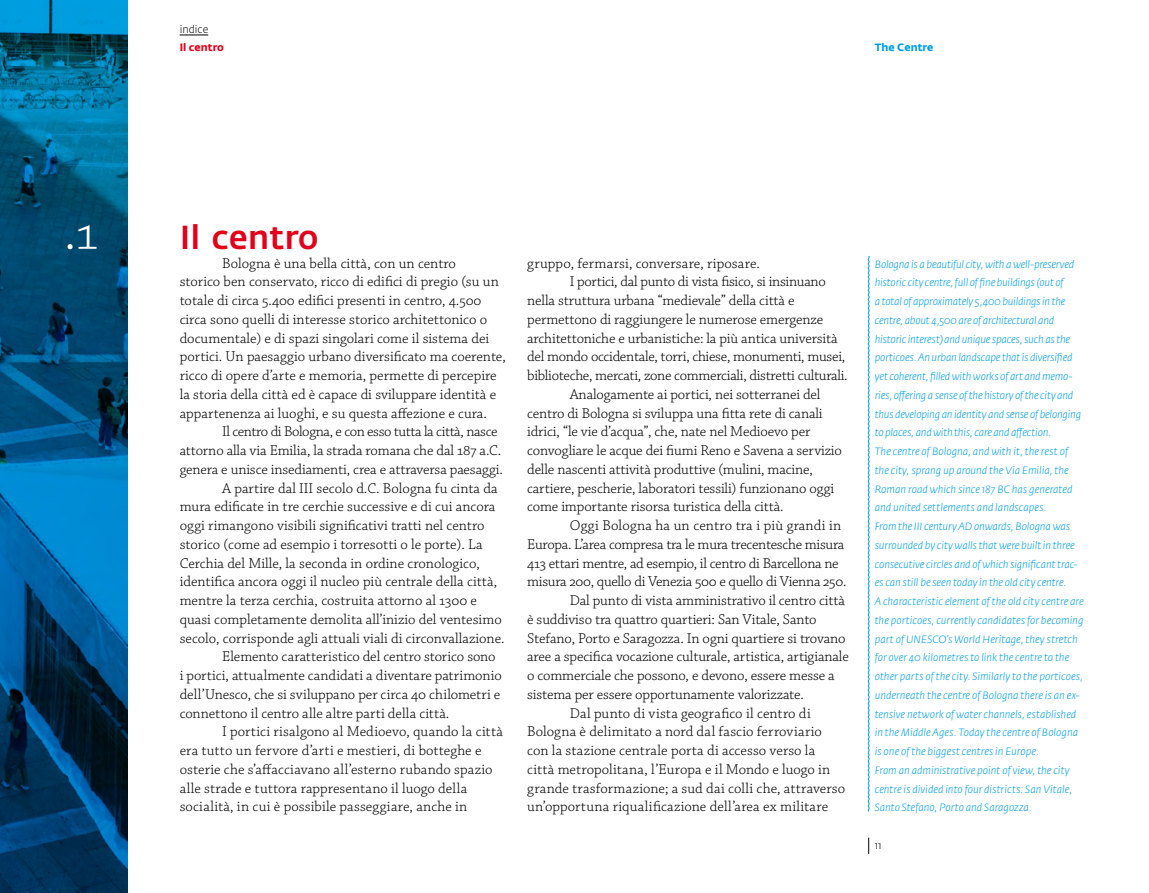
<style>
.page{position:relative;width:1149px;height:893px;background:#fff}
.page>*{position:absolute;margin:0;border:0;box-sizing:border-box;transform-origin:0 0}
.t1{font:300 54px "Chaparral Pro";color:#fff}
.t2{font:500 33px "Fedra Sans";color:#e2001a}
.t3{font:300 15px/18.8px "Chaparral Pro";letter-spacing:-.005em;color:#000}
.t4{font:300 15px "Chaparral Pro";letter-spacing:.02em;color:#000}
.t5{font:300 15px "Chaparral Pro";letter-spacing:-.03em;color:#000}
.t6{font:300 15px "Chaparral Pro";letter-spacing:.015em;color:#000}
.t7{font:italic 300 10.5px/18.8px "Fedra Sans";letter-spacing:-.005em;color:#009ee0}
.t8{font:700 10.5px "Fedra Sans";color:#009ee0}
.t9{font:300 10.5px "Fedra Sans";color:#000}
.t10{font:700 10.5px "Fedra Sans";color:#e2001a}
</style>
<div class="page">
<svg style="left:180px;top:35px;width:28px;height:1px"></svg>
<svg style="left:868px;top:838px;width:1px;height:16px"></svg>
<svg style="left:0;top:0;width:128px;height:893px;background:#005481"></svg>
<svg style="left:867px;top:256px;width:2px;height:556px"></svg>
<h1 class="t1" style="left:64px;top:202px;width:35px">.1</h1>
<p class="t9" style="left:180px;top:24px;width:30px">indice</p>
<p class="t10" style="left:180px;top:41px;width:46px">Il centro</p>
<p class="t8" style="left:874px;top:41px;width:60px">The Centre</p>
<h2 class="t2" style="left:180px;top:218px;width:140px">Il centro</h2>
<p class="t3" style="left:180px;top:254px;width:327px;text-indent:43px">Bologna è una bella città, con un centro<br>storico ben conservato, ricco di edifici di pregio (su un totale di circa 5.400 edifici presenti in centro, 4.500 circa sono quelli di interesse storico architettonico o documentale) e di spazi singolari come il sistema dei portici. Un paesaggio urbano diversificato ma coerente, ricco di opere d’arte e memoria, permette di percepire la storia della città ed è capace di sviluppare identità e appartenenza ai luoghi, e su questa affezione e cura.</p>
<p class="t5" style="left:222px;top:423px;width:277px">Il centro di Bologna, e con esso tutta la città, nasce</p>
<p class="t3" style="left:180px;top:442px;width:323px">attorno alla via Emilia, la strada romana che dal 187 a.C.</p>
<p class="t3" style="left:180px;top:460px;width:325px">genera e unisce insediamenti, crea e attraversa paesaggi.</p>
<p class="t3" style="left:222px;top:479px;width:277px">A partire dal III secolo d.C. Bologna fu cinta da</p>
<p class="t3" style="left:180px;top:498px;width:317px">mura edificate in tre cerchie successive e di cui ancora</p>
<p class="t3" style="left:180px;top:517px;width:306px">oggi rimangono visibili significativi tratti nel centro</p>
<p class="t3" style="left:180px;top:535px;width:304px">storico (come ad esempio i torresotti o le porte). La</p>
<p class="t3" style="left:180px;top:554px;width:301px">Cerchia del Mille, la seconda in ordine cronologico,</p>
<p class="t3" style="left:180px;top:573px;width:319px">identifica ancora oggi il nucleo più centrale della città,</p>
<p class="t3" style="left:180px;top:592px;width:299px">mentre la terza cerchia, costruita attorno al 1300 e</p>
<p class="t3" style="left:180px;top:610px;width:323px">quasi completamente demolita all’inizio del ventesimo</p>
<p class="t3" style="left:180px;top:629px;width:326px">secolo, corrisponde agli attuali viali di circonvallazione.</p>
<p class="t3" style="left:222px;top:648px;width:275px">Elemento caratteristico del centro storico sono</p>
<p class="t3" style="left:180px;top:667px;width:323px">i portici, attualmente candidati a diventare patrimonio</p>
<p class="t3" style="left:180px;top:685px;width:322px">dell’Unesco, che si sviluppano per circa 40 chilometri e</p>
<p class="t3" style="left:180px;top:704px;width:271px">connettono il centro alle altre parti della città.</p>
<p class="t3" style="left:222px;top:723px;width:282px">I portici risalgono al Medioevo, quando la città</p>
<p class="t3" style="left:180px;top:742px;width:303px">era tutto un fervore d’arti e mestieri, di botteghe e</p>
<p class="t3" style="left:180px;top:760px;width:314px">osterie che s’affacciavano all’esterno rubando spazio</p>
<p class="t3" style="left:180px;top:779px;width:289px">alle strade e tuttora rappresentano il luogo della</p>
<p class="t6" style="left:180px;top:798px;width:289px">socialità, in cui è possibile passeggiare, anche in</p>
<p class="t3" style="left:527px;top:254px;width:234px">gruppo, fermarsi, conversare, riposare.</p>
<p class="t3" style="left:569px;top:273px;width:257px">I portici, dal punto di vista fisico, si insinuano</p>
<p class="t3" style="left:527px;top:292px;width:269px">nella struttura urbana “medievale” della città e</p>
<p class="t3" style="left:527px;top:310px;width:297px">permettono di raggiungere le numerose emergenze</p>
<p class="t3" style="left:527px;top:329px;width:312px">architettoniche e urbanistiche: la più antica università</p>
<p class="t3" style="left:527px;top:348px;width:319px">del mondo occidentale, torri, chiese, monumenti, musei,</p>
<p class="t3" style="left:527px;top:367px;width:322px">biblioteche, mercati, zone commerciali, distretti culturali.</p>
<p class="t3" style="left:569px;top:385px;width:252px">Analogamente ai portici, nei sotterranei del</p>
<p class="t3" style="left:527px;top:404px;width:297px">centro di Bologna si sviluppa una fitta rete di canali</p>
<p class="t3" style="left:527px;top:423px;width:284px">idrici, “le vie d’acqua”, che, nate nel Medioevo per</p>
<p class="t3" style="left:527px;top:442px;width:316px">convogliare le acque dei fiumi Reno e Savena a servizio</p>
<p class="t3" style="left:527px;top:460px;width:287px">delle nascenti attività produttive (mulini, macine,</p>
<p class="t3" style="left:527px;top:479px;width:308px">cartiere, pescherie, laboratori tessili) funzionano oggi</p>
<p class="t3" style="left:527px;top:498px;width:258px">come importante risorsa turistica della città.</p>
<p class="t3" style="left:569px;top:517px;width:273px">Oggi Bologna ha un centro tra i più grandi in</p>
<p class="t3" style="left:527px;top:535px;width:318px">Europa. L’area compresa tra le mura trecentesche misura</p>
<p class="t3" style="left:527px;top:554px;width:313px">413 ettari mentre, ad esempio, il centro di Barcellona ne</p>
<p class="t3" style="left:527px;top:573px;width:320px">misura 200, quello di Venezia 500 e quello di Vienna 250.</p>
<p class="t3" style="left:569px;top:592px;width:277px">Dal punto di vista amministrativo il centro città</p>
<p class="t3" style="left:527px;top:610px;width:291px">è suddiviso tra quattro quartieri: San Vitale, Santo</p>
<p class="t3" style="left:527px;top:629px;width:320px">Stefano, Porto e Saragozza. In ogni quartiere si trovano</p>
<p class="t3" style="left:527px;top:648px;width:323px">aree a specifica vocazione culturale, artistica, artigianale</p>
<p class="t3" style="left:527px;top:667px;width:309px">o commerciale che possono, e devono, essere messe a</p>
<p class="t3" style="left:527px;top:685px;width:278px">sistema per essere opportunamente valorizzate.</p>
<p class="t3" style="left:569px;top:704px;width:242px">Dal punto di vista geografico il centro di</p>
<p class="t3" style="left:527px;top:723px;width:296px">Bologna è delimitato a nord dal fascio ferroviario</p>
<p class="t3" style="left:527px;top:742px;width:290px">con la stazione centrale porta di accesso verso la</p>
<p class="t3" style="left:527px;top:760px;width:305px">città metropolitana, l’Europa e il Mondo e luogo in</p>
<p class="t3" style="left:527px;top:779px;width:319px">grande trasformazione; a sud dai colli che, attraverso</p>
<p class="t4" style="left:527px;top:798px;width:302px">un’opportuna riqualificazione dell’area ex militare</p>
<p class="t7" style="left:874px;top:255px;width:210px">Bologna is a beautiful city, with a well-preserved historic city centre, full of fine buildings (out of<br>a total of approximately 5,400 buildings in the centre, about 4,500 are of architectural and historic interest) and unique spaces, such as the porticoes. An urban landscape that is diversified yet coherent, filled with works of art and memo&shy;ries, offering a sense of the history of the city and thus developing an identity and sense of belonging to places, and with this, care and affection.<br>The centre of Bologna, and with it, the rest of the city, sprang up around the Via Emilia, the Roman road which since 187 BC has generated and united settlements and landscapes.<br>From the III century AD onwards, Bologna was surrounded by city walls that were built in three consecutive circles and of which significant trac&shy;es can still be seen today in the old city centre.<br>A characteristic element of the old city centre are the porticoes, currently candidates for becoming part of UNESCO’s World Heritage, they stretch for over 40 kilometres to link the centre to the other parts of the city. Similarly to the porticoes, underneath the centre of Bologna there is an ex&shy;tensive network of water channels, established in the Middle Ages. Today the centre of Bologna is one of the biggest centres in Europe.<br>From an administrative point of view, the city centre is divided into four districts: San Vitale, Santo Stefano, Porto and Saragozza.</p>
<p class="t9" style="left:874px;top:840px;width:9px">11</p>
</div>
